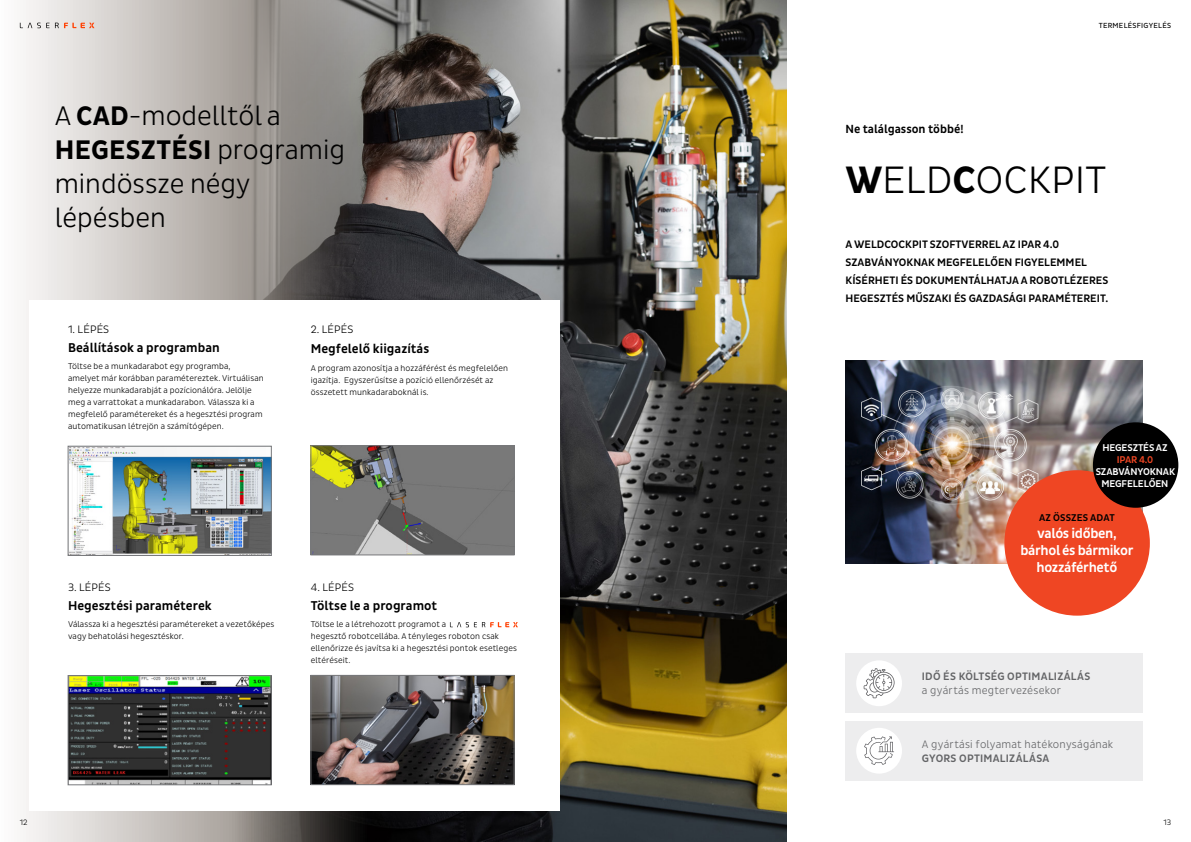
<style>
.page{position:relative;width:1191px;height:842px;background:#fff}
.page>*{position:absolute;margin:0;border:0;box-sizing:border-box;transform-origin:0 0}
.t1{font:300 38.9px "Pluto Sans Cond";letter-spacing:.015em;color:#000}
.t2{font:300 27.4px/33.8px "Pluto Sans Cond";color:#000}
.t3{font:500 14px/17.1px "Pluto Sans Cond";letter-spacing:-.025em;color:#fff;text-align:center}
.t4{font:500 13px "Pluto Sans Cond";color:#000}
.t5{font:500 12px "Pluto Sans Cond";color:#000}
.t6{font:500 11px/18px "Pluto Sans Cond";letter-spacing:.005em;color:#000}
.t7{font:300 11px "Pluto Sans Cond";letter-spacing:.02em;color:#636466}
.t8{font:500 11px "Pluto Sans Cond";letter-spacing:.02em;color:#636466}
.t9{font:300 11px "Pluto Sans Cond";letter-spacing:.015em;color:#000}
.t10{font:500 10px/12px "Pluto Sans Cond";letter-spacing:-.01em;color:#fff;text-align:center}
.t11{font:500 10px "Pluto Sans Cond";letter-spacing:.015em;color:#000}
.t12{font:500 10px "Pluto Sans Cond";color:#ef4623}
.t13{font:300 8.5px/12px "Pluto Sans Cond";letter-spacing:.01em;color:#000}
.t14{font:300 8px "Pluto Sans Cond";color:#000}
.t15{font:7.5px "Pluto Sans Cond";letter-spacing:.04em;color:#000}
.s1{font-weight:700}
</style>
<div class="page">
<svg style="left:19px;top:0;width:184px;height:842px"></svg>
<img style="left:203px;top:0;width:584px;height:842px">
<div style="left:29px;top:300px;width:530px;height:510px;background:#fff"></div>
<img style="left:845px;top:360px;width:297px;height:204px">
<svg style="left:20px;top:23px;width:74px;height:5px"></svg>
<img style="left:70px;top:448px;width:199px;height:105px">
<div style="left:68px;top:446px;width:203px;height:109px;border:1px solid #77787b"></div>
<img style="left:70px;top:677px;width:199px;height:106px">
<div style="left:68px;top:675px;width:203px;height:110px;border:1px solid #77787b"></div>
<img style="left:313px;top:448px;width:199px;height:105px">
<div style="left:311px;top:446px;width:203px;height:109px;border:1px solid #77787b"></div>
<svg style="left:450px;top:622px;width:68px;height:5px"></svg>
<img style="left:313px;top:677px;width:199px;height:106px">
<div style="left:311px;top:675px;width:203px;height:110px;border:1px solid #77787b"></div>
<div style="left:1004px;top:470px;width:145px;height:146px;background:#ef4623;border-radius:50%"></div>
<div style="left:1093px;top:422px;width:85px;height:86px;background:#000;border-radius:50%"></div>
<div style="left:845px;top:653px;width:298px;height:59px;background:#ededee"></div>
<div style="left:845px;top:721px;width:298px;height:59px;background:#ededee"></div>
<div style="left:856px;top:660px;width:46px;height:46px;background:#fff;border-radius:50%"></div>
<div style="left:856px;top:728px;width:46px;height:46px;background:#fff;border-radius:50%"></div>
<svg style="left:863px;top:668px;width:31px;height:30px"></svg>
<svg style="left:864px;top:736px;width:30px;height:29px"></svg>
<h2 class="t2" style="left:55px;top:99px;width:292px">A <span class="s1">CAD</span>-modelltől a<br><span class="s1">HEGESZTÉSI</span> programig mindössze négy lépésben</h2>
<p class="t9" style="left:68px;top:323px;width:43px">1. LÉPÉS</p>
<h3 class="t4" style="left:68px;top:340px;width:153px">Beállítások a programban</h3>
<p class="t13" style="left:68px;top:361px;width:197px">Töltse be a munkadarabot egy programba, amelyet már korábban paramétereztek. Virtuálisan helyezze munkadarabját a pozícionálóra. Jelölje meg a varrattokat a munkadarabon. Válassza ki a megfelelő paramétereket és a hegesztési program automatikusan létrejön a számítógépen.</p>
<p class="t9" style="left:311px;top:323px;width:44px">2. LÉPÉS</p>
<h3 class="t4" style="left:311px;top:341px;width:120px">Megfelelő kiigazítás</h3>
<p class="t13" style="left:311px;top:362px;width:199px">A program azonosítja a hozzáférést és megfelelően igazítja. Egyszerűsítse a pozíció ellenőrzését az összetett munkadaraboknál is.</p>
<p class="t9" style="left:68px;top:581px;width:44px">3. LÉPÉS</p>
<h3 class="t4" style="left:68px;top:598px;width:145px">Hegesztési paraméterek</h3>
<p class="t13" style="left:68px;top:618px;width:208px">Válassza ki a hegesztési paramétereket a vezetőképes vagy behatolási hegesztéskor.</p>
<p class="t9" style="left:311px;top:581px;width:45px">4. LÉPÉS</p>
<h3 class="t4" style="left:311px;top:598px;width:128px">Töltse le a programot</h3>
<p class="t13" style="left:311px;top:618px;width:207px">Töltse le a létrehozott programot a<br>hegesztő robotcellába. A tényleges roboton csak ellenőrizze és javítsa ki a hegesztési pontok esetleges eltéréseit.</p>
<h3 class="t5" style="left:845px;top:122px;width:119px">Ne találgasson többé!</h3>
<p class="t15" style="left:1098px;top:21px;width:74px">TERMELÉSFIGYELÉS</p>
<h1 class="t1" style="left:845px;top:157px;width:262px"><span class="s1">W</span>ELD<span class="s1">C</span>OCKPIT</h1>
<p class="t6" style="left:845px;top:235px;width:264px">A WELDCOCKPIT SZOFTVERREL AZ IPAR 4.0<br>SZABVÁNYOKNAK MEGFELELŐEN FIGYELEMMEL KÍSÉRHETI ÉS DOKUMENTÁLHATJA A ROBOTLÉZERES HEGESZTÉS MŰSZAKI ÉS GAZDASÁGI PARAMÉTEREIT.</p>
<p class="t10" style="left:1102px;top:442px;width:67px">HEGESZTÉS AZ</p>
<p class="t12" style="left:1116px;top:454px;width:38px">IPAR 4.0</p>
<p class="t10" style="left:1095px;top:466px;width:81px">SZABVÁNYOKNAK<br>MEGFELELŐEN</p>
<p class="t11" style="left:1039px;top:512px;width:77px">AZ ÖSSZES ADAT</p>
<h3 class="t3" style="left:1020px;top:525px;width:115px">valós időben, bárhol és bármikor hozzáférhető</h3>
<p class="t8" style="left:922px;top:670px;width:170px">IDŐ ÉS KÖLTSÉG OPTIMALIZÁLÁS</p>
<p class="t7" style="left:922px;top:684px;width:141px">a gyártás megtervezésekor</p>
<p class="t7" style="left:922px;top:738px;width:193px">A gyártási folyamat hatékonyságának</p>
<p class="t8" style="left:922px;top:752px;width:129px">GYORS OPTIMALIZÁLÁSA</p>
<p class="t14" style="left:20px;top:818px;width:9px">12</p>
<p class="t14" style="left:1163px;top:818px;width:9px">13</p>
</div>
